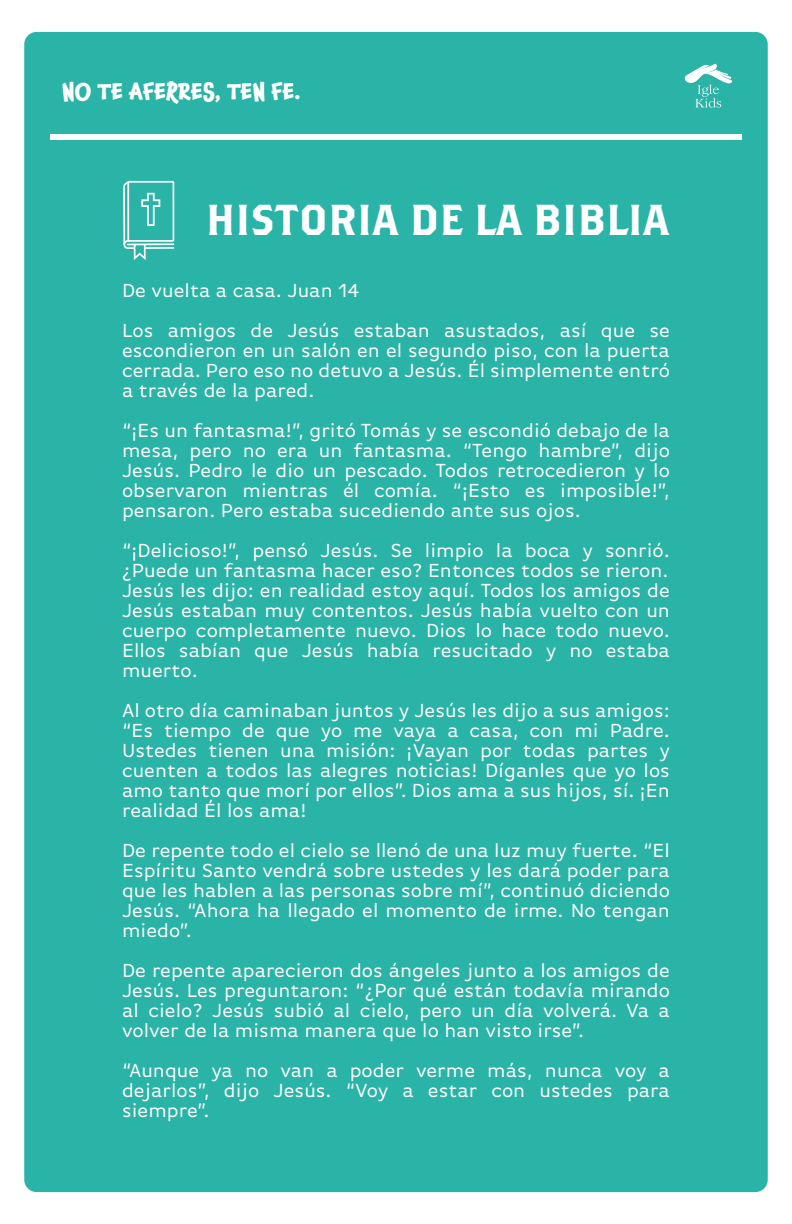
<style>
.page{position:relative;width:792px;height:1224px;background:#fff}
.page>*{position:absolute;margin:0;border:0;box-sizing:border-box;transform-origin:0 0}
.t1{font:43.2px "Brothers OT";color:#fff}
.t2{font:700 22.6px "Chaloops";color:#fff}
.t3{font:20px/20px "Basic Gothic Pro";color:#fff;text-align:justify}
</style>
<div class="page">
<div style="left:24px;top:32px;width:744px;height:1160px;background:#2ab3a7;border-radius:12px"></div>
<svg style="left:123px;top:181px;width:51px;height:79px"></svg>
<div style="left:50px;top:134px;width:692px;height:6px;background:#fff"></div>
<svg style="left:684px;top:64px;width:49px;height:44px"></svg>
<p class="t2" style="left:62px;top:73px;width:240px">NO TE AFERRES, TEN FE.</p>
<h1 class="t1" style="left:206px;top:200px;width:465px">HISTORIA DE LA BIBLIA</h1>
<p class="t3" style="left:122px;top:270px;width:549px;line-height:40px">De vuelta a casa. Juan 14<br>Los amigos de Jesús estaban asustados, así que se</p>
<p class="t3" style="left:122px;top:340px;width:549px">escondieron en un salón en el segundo piso, con la puerta cerrada. Pero eso no detuvo a Jesús. Él simplemente entró a través de la pared.</p>
<p class="t3" style="left:122px;top:420px;width:549px">“¡Es un fantasma!”, gritó Tomás y se escondió debajo de la mesa, pero no era un fantasma. “Tengo hambre”, dijo Jesús. Pedro le dio un pescado. Todos retrocedieron y lo observaron mientras él comía. “¡Esto es imposible!”, pensaron. Pero estaba sucediendo ante sus ojos.</p>
<p class="t3" style="left:122px;top:540px;width:549px">“¡Delicioso!”, pensó Jesús. Se limpio la boca y sonrió. ¿Puede un fantasma hacer eso? Entonces todos se rieron.<br>Jesús les dijo: en realidad estoy aquí. Todos los amigos de Jesús estaban muy contentos. Jesús había vuelto con un cuerpo completamente nuevo. Dios lo hace todo nuevo.<br>Ellos sabían que Jesús había resucitado y no estaba muerto.</p>
<p class="t3" style="left:122px;top:700px;width:549px">Al otro día caminaban juntos y Jesús les dijo a sus amigos: “Es tiempo de que yo me vaya a casa, con mi Padre.<br>Ustedes tienen una misión: ¡Vayan por todas partes y cuenten a todos las alegres noticias! Díganles que yo los amo tanto que morí por ellos”. Dios ama a sus hijos, sí. ¡En realidad Él los ama!</p>
<p class="t3" style="left:122px;top:840px;width:549px">De repente todo el cielo se llenó de una luz muy fuerte. “El Espíritu Santo vendrá sobre ustedes y les dará poder para que les hablen a las personas sobre mí”, continuó diciendo Jesús. “Ahora ha llegado el momento de irme. No tengan miedo”.</p>
<p class="t3" style="left:122px;top:960px;width:549px">De repente aparecieron dos ángeles junto a los amigos de Jesús. Les preguntaron: “¿Por qué están todavía mirando al cielo? Jesús subió al cielo, pero un día volverá. Va a volver de la misma manera que lo han visto irse”.</p>
<p class="t3" style="left:122px;top:1060px;width:549px">“Aunque ya no van a poder verme más, nunca voy a dejarlos”, dijo Jesús. “Voy a estar con ustedes para siempre”.</p>
</div>
